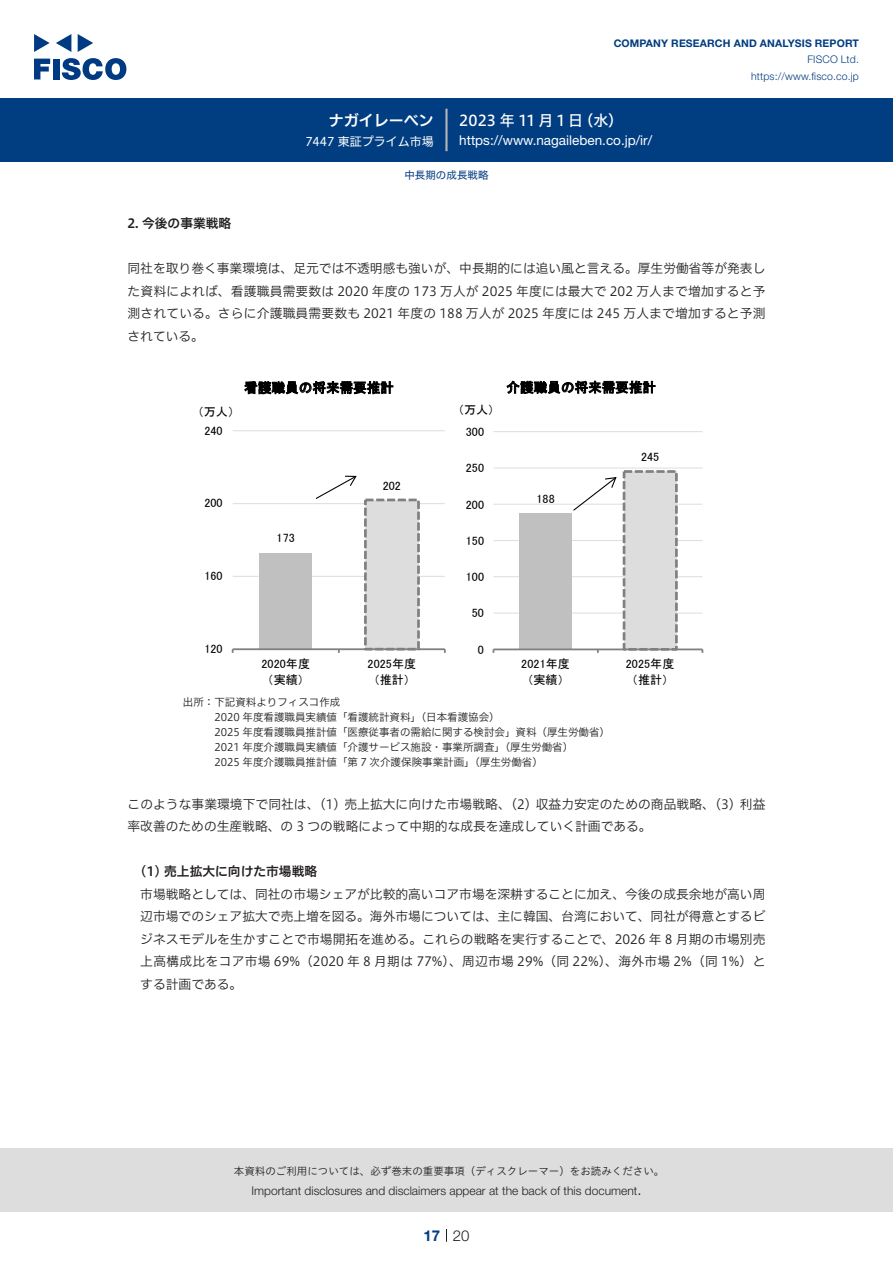
<style>
.page{position:relative;width:893px;height:1263px;background:#fff}
.page>*{position:absolute;margin:0;border:0;box-sizing:border-box;transform-origin:0 0}
.t1{font:15px "Hiragino UD Sans F Std N W5";letter-spacing:.175em;color:#fff}
.t2{font:15px "Hiragino UD Sans F Std N W6";color:#fff}
.t3{font:300 15px "Helvetica Neue LT Std";color:#231f20}
.t4{font:700 15px "Helvetica Neue LT Std";color:#003d81}
.t5{font:13.5px "Helvetica Neue LT Std";color:#fff}
.t6{font:13.5px "MS P Gothic";letter-spacing:.015em;color:#000}
.t7{font:12.75px/22.5px "Hiragino UD Sans F Std N W3";letter-spacing:.005em;color:#231f20;text-align:justify}
.t8{font:12.75px "Hiragino UD Sans F Std N W6";color:#231f20}
.t9{font:12px/15.6px "MS P Gothic";letter-spacing:.005em;color:#000;text-align:center}
.t10{font:300 12px "Helvetica Neue LT Std";color:#231f20}
.t11{font:12px "Hiragino UD Sans F Std N W4";color:#fff}
.t12{font:10.5px/15px "Hiragino UD Sans F Std N W3";color:#231f20}
.t13{font:10.5px "Hiragino UD Sans Std W3";color:#231f20}
.t14{font:700 10.5px "Helvetica Neue LT Std";letter-spacing:.015em;color:#003d81}
.t15{font:300 10.5px/16.5px "Helvetica Neue LT Std";letter-spacing:.015em;color:#003d81;text-align:right}
.t16{font:10.5px "Hiragino UD Sans F Std N W4";color:#003d81}
</style>
<div class="page">
<div style="left:0;top:1148px;width:893px;height:64px;background:#ddd"></div>
<svg style="left:34px;top:59px;width:16px;height:20px"></svg>
<div style="left:53px;top:59px;width:6px;height:20px;background:#003a83"></div>
<svg style="left:62px;top:58px;width:64px;height:22px"></svg>
<svg style="left:34px;top:34px;width:16px;height:18px"></svg>
<svg style="left:78px;top:34px;width:15px;height:18px"></svg>
<svg style="left:56px;top:34px;width:15px;height:18px"></svg>
<div style="left:0;top:98px;width:893px;height:64px;background:#003d81"></div>
<hr style="left:445px;top:109px;width:3px;height:42px;background:#b5b5b6">
<svg style="left:446px;top:1229px;width:1px;height:13px"></svg>
<hr style="left:233px;top:576px;width:212px;height:1px;background:#ddd">
<hr style="left:233px;top:503px;width:212px;height:1px;background:#ddd">
<hr style="left:233px;top:430px;width:212px;height:1px;background:#ddd">
<div style="left:365px;top:500px;width:53px;height:149px;background:#ddd"></div>
<div style="left:364px;top:499px;width:56px;height:151px;border:3px dashed #808080"></div>
<div style="left:259px;top:553px;width:53px;height:96px;background:#c0c0c0"></div>
<hr style="left:233px;top:648px;width:212px;height:2px;background:#808080">
<svg style="left:315px;top:475px;width:42px;height:24px"></svg>
<hr style="left:493px;top:613px;width:209px;height:1px;background:#ddd">
<hr style="left:493px;top:576px;width:209px;height:1px;background:#ddd">
<hr style="left:493px;top:540px;width:209px;height:1px;background:#ddd">
<hr style="left:493px;top:504px;width:209px;height:1px;background:#ddd">
<hr style="left:493px;top:468px;width:209px;height:1px;background:#ddd">
<hr style="left:493px;top:431px;width:209px;height:1px;background:#ddd">
<div style="left:624px;top:471px;width:52px;height:178px;background:#ddd"></div>
<div style="left:623px;top:470px;width:55px;height:181px;border:3px dashed #808080"></div>
<div style="left:520px;top:513px;width:52px;height:136px;background:#c0c0c0"></div>
<hr style="left:493px;top:648px;width:209px;height:2px;background:#808080">
<svg style="left:572px;top:477px;width:45px;height:34px"></svg>
<p class="t2" style="left:329px;top:109px;width:107px">ナガイレーベン</p>
<p class="t11" style="left:305px;top:132px;width:130px">7447 東証プライム市場</p>
<p class="t14" style="left:614px;top:37px;width:247px">COMPANY RESEARCH AND ANALYSIS REPORT</p>
<p class="t15" style="left:751px;top:51px;width:109px">FISCO Ltd. https://www.fisco.co j p.</p>
<p class="t1" style="left:459px;top:109px;width:126px">2023年11月1日</p>
<p class="t1" style="left:578px;top:109px;width:46px">（水(</p>
<p class="t5" style="left:459px;top:132px;width:194px">https://www.nagaileben. c o j p. /i r/</p>
<p class="t16" style="left:404px;top:167px;width:85px">中長期の成長戦略</p>
<p class="t8" style="left:128px;top:214px;width:105px">2. 今後の事業戦略</p>
<p class="t7" style="left:128px;top:256px;width:639px">同社を取り巻く事業環境は、足元では不透明感も強いが、中長期的には追い風と言える。厚生労働省等が発表した資料によれば、看護職員需要数は 2020 年度の 173 万人が 2025 年度には最大で 202 万人まで増加すると予測されている。さらに介護職員需要数も 2021 年度の 188 万人が 2025 年度には 245 万人まで増加すると予測されている。</p>
<p class="t6" style="left:244px;top:381px;width:151px">看護職員の将来需要推計</p>
<p class="t6" style="left:506px;top:380px;width:151px">介護職員の将来需要推計</p>
<p class="t9" style="left:198px;top:404px;width:38px">（万人(</p>
<p class="t9" style="left:458px;top:402px;width:38px">（万人(</p>
<p class="t9" style="left:204px;top:422px;width:20px">240</p>
<p class="t9" style="left:466px;top:424px;width:20px">300</p>
<p class="t9" style="left:641px;top:449px;width:20px">245</p>
<p class="t9" style="left:466px;top:460px;width:20px">250</p>
<p class="t9" style="left:383px;top:477px;width:20px">202</p>
<p class="t9" style="left:204px;top:495px;width:20px">200</p>
<p class="t9" style="left:466px;top:496px;width:20px">200</p>
<p class="t9" style="left:536px;top:490px;width:20px">188</p>
<p class="t9" style="left:277px;top:530px;width:20px">173</p>
<p class="t9" style="left:466px;top:533px;width:20px">150</p>
<p class="t9" style="left:204px;top:568px;width:20px">160</p>
<p class="t9" style="left:466px;top:569px;width:20px">100</p>
<p class="t9" style="left:472px;top:605px;width:13px">50</p>
<p class="t9" style="left:204px;top:641px;width:20px">120</p>
<p class="t9" style="left:478px;top:641px;width:8px">0</p>
<p class="t9" style="left:261px;top:656px;width:50px">2020年度（実績(</p>
<p class="t9" style="left:368px;top:656px;width:50px">2025年度（推計(</p>
<p class="t9" style="left:521px;top:656px;width:50px">2021年度（実績(</p>
<p class="t9" style="left:626px;top:656px;width:50px">2025年度（推計(</p>
<p class="t12" style="left:214px;top:693px;width:397px;text-indent:-32px">出所：下記資料よりフィスコ作成<br>2020 年度看護職員実績値「看護統計資料」（日本看護協会(<br>2025 年度看護職員推計値「医療従事者の需給に関する検討会」資料（厚生労働省( 2021 年度介護職員実績値「介護サービス施設・事業所調査」（厚生労働省(<br>2025 年度介護職員推計値「第 7 次介護保険事業計画」（厚生労働省(</p>
<p class="t7" style="left:128px;top:792px;width:639px">このような事業環境下で同社は、(1) 売上拡大に向けた市場戦略、(2) 収益力安定のための商品戦略、(3) 利益率改善のための生産戦略、の 3 つの戦略によって中期的な成長を達成していく計画である。</p>
<p class="t8" style="left:140px;top:862px;width:178px">1( ) 売上拡大に向けた市場戦略</p>
<p class="t7" style="left:140px;top:882px;width:627px">市場戦略としては、同社の市場シェアが比較的高いコア市場を深耕することに加え、今後の成長余地が高い周辺市場でのシェア拡大で売上増を図る。海外市場については、主に韓国、台湾において、同社が得意とするビジネスモデルを生かすことで市場開拓を進める。これらの戦略を実行することで、2026 年 8 月期の市場別売上高構成比をコア市場 69%（2020 年 8 月期は 77%）、周辺市場 29%（同 22%）、海外市場 2%（同 1%）とする計画である。</p>
<p class="t13" style="left:234px;top:1163px;width:432px">本資料のご利用については、必ず巻末の重要事項（ディスクレーマー）をお読みください。</p>
<p class="t3" style="left:637px;top:1180px;width:6px">.</p>
<p class="t10" style="left:251px;top:1183px;width:387px">Important disclosures and disclaimers appear at the back of this document</p>
<p class="t4" style="left:423px;top:1226px;width:18px">17</p>
<p class="t3" style="left:453px;top:1226px;width:18px">20</p>
</div>
